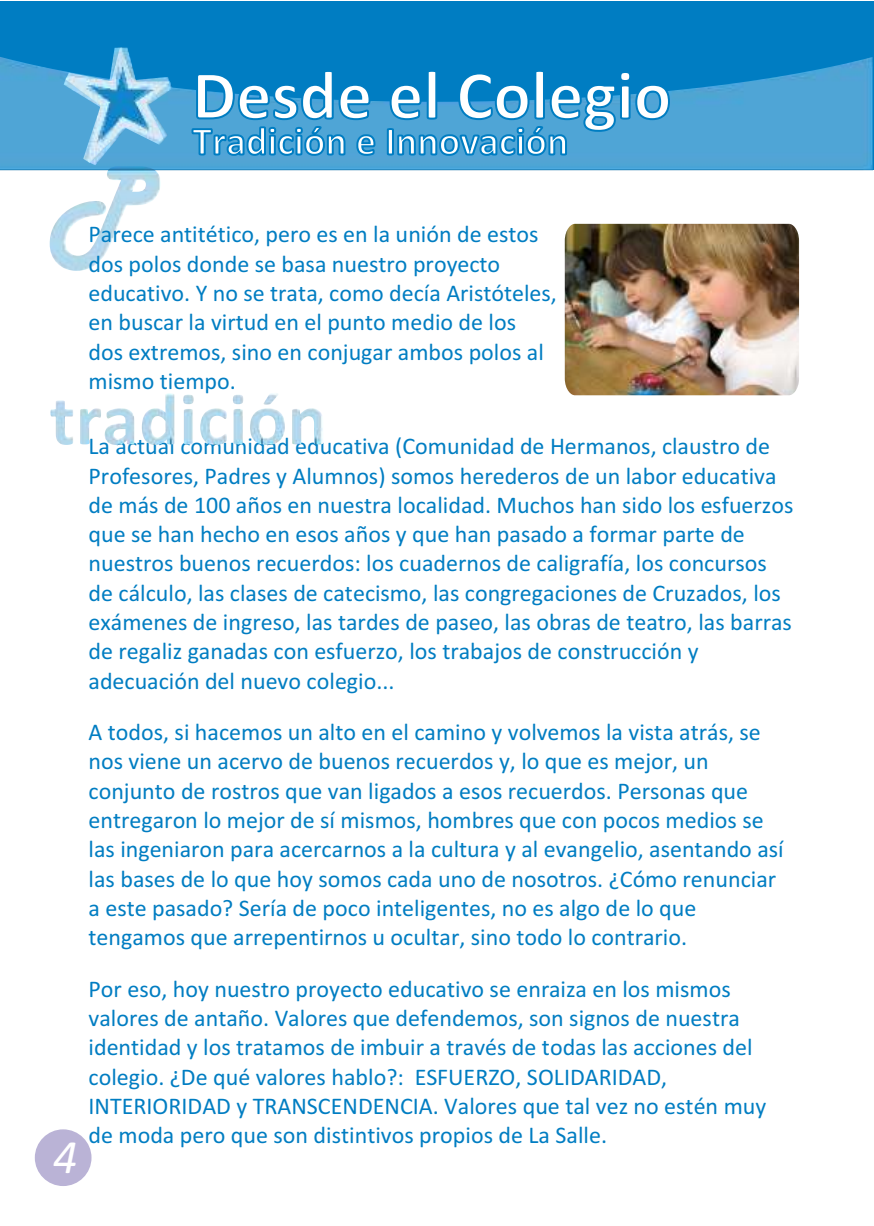
<style>
.page{position:relative;width:874px;height:1226px;background:#fff}
.page>*{position:absolute;margin:0;border:0;box-sizing:border-box;transform-origin:0 0}
.t1{font:700 70px "Calibri";color:#fff}
.t2{font:italic 48px "Calibri";color:#fff}
.t3{font:700 40px "Calibri";color:#fff}
.t4{font:24px/29.2px "Calibri";color:#007dc2}
</style>
<div class="page">
<img style="left:564px;top:223px;width:236px;height:173px">
<div style="left:0;top:1px;width:873px;height:169px;background:#007dc2"></div>
<img style="left:0;top:57px;width:873px;height:113px">
<img style="left:64px;top:57px;width:107px;height:108px">
<img style="left:66px;top:47px;width:107px;height:116px">
<img style="left:50px;top:166px;width:111px;height:105px">
<div style="left:35px;top:1129px;width:57px;height:57px;background:#bab3d6;border-radius:50%"></div>
<img style="left:50px;top:400px;width:125px;height:45px">
<h1 class="t1" style="left:192px;top:66px;width:481px">Desde el Colegio</h1>
<h3 class="t3" style="left:192px;top:124px;width:378px">Tradición e Innovación</h3>
<p class="t4" style="left:89px;top:222px;width:470px">Parece antitético, pero es en la unión de estos dos polos donde se basa nuestro proyecto educativo. Y no se trata, como decía Aristóteles, en buscar la virtud en el punto medio de los<br>dos extremos, sino en conjugar ambos polos al mismo tiempo.</p>
<h2 class="t2" style="left:53px;top:1137px;width:26px">4</h2>
<p class="t4" style="left:89px;top:434px;width:706px">La actual comunidad educativa (Comunidad de Hermanos, claustro de Profesores, Padres y Alumnos) somos herederos de un labor educativa de más de 100 años en nuestra localidad. Muchos han sido los esfuerzos que se han hecho en esos años y que han pasado a formar parte de nuestros buenos recuerdos: los cuadernos de caligrafía, los concursos de cálculo, las clases de catecismo, las congregaciones de Cruzados, los exámenes de ingreso, las tardes de paseo, las obras de teatro, las barras de regaliz ganadas con esfuerzo, los trabajos de construcción y adecuación del nuevo colegio...</p>
<p class="t4" style="left:89px;top:720px;width:697px">A todos, si hacemos un alto en el camino y volvemos la vista atrás, se nos viene un acervo de buenos recuerdos y, lo que es mejor, un conjunto de rostros que van ligados a esos recuerdos. Personas que entregaron lo mejor de sí mismos, hombres que con pocos medios se las ingeniaron para acercarnos a la cultura y al evangelio, asentando así las bases de lo que hoy somos cada uno de nosotros. ¿Cómo renunciar a este pasado? Sería de poco inteligentes, no es algo de lo que tengamos que arrepentirnos u ocultar, sino todo lo contrario.</p>
<p class="t4" style="left:89px;top:976px;width:679px">Por eso, hoy nuestro proyecto educativo se enraiza en los mismos valores de antaño. Valores que defendemos, son signos de nuestra identidad y los tratamos de imbuir a través de todas las acciones del colegio. ¿De qué valores hablo?: ESFUERZO, SOLIDARIDAD, INTERIORIDAD y TRANSCENDENCIA. Valores que tal vez no estén muy de moda pero que son distintivos propios de La Salle.</p>
</div>
